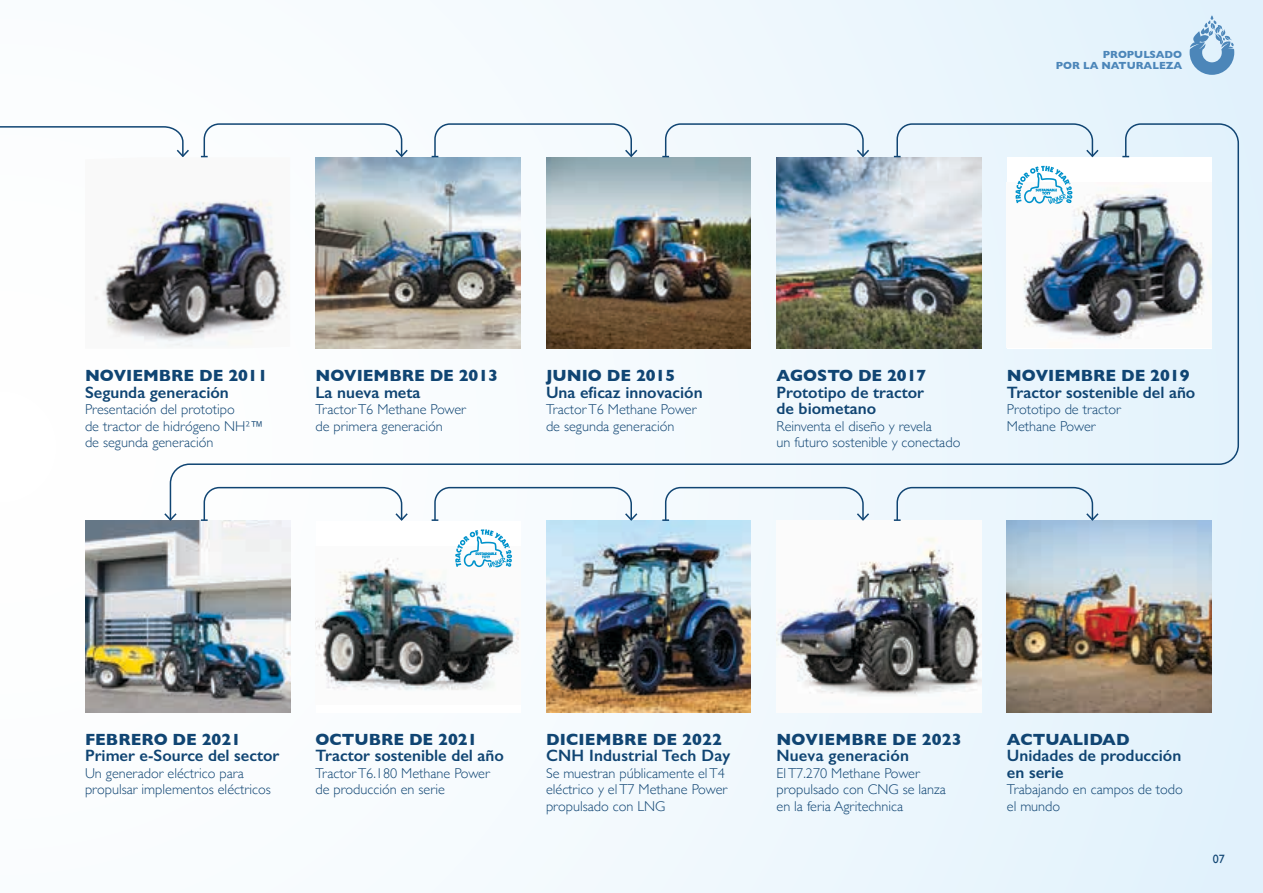
<style>
.page{position:relative;width:1263px;height:893px;background:#fff}
.page>*{position:absolute;margin:0;border:0;box-sizing:border-box;transform-origin:0 0}
.t1{font:600 16.5px/16.5px "Gill Sans";color:#104573}
.t2{font:700 16.5px "Gill Sans";color:#104573}
.t3{font:300 14.25px/16.5px "Gill Sans";color:#104573}
.t4{font:12px "Gill Sans";color:#104573}
.t5{font:700 10.5px/10.5px "Gill Sans";color:#4c86b9;text-align:right}
</style>
<div class="page">
<div style="left:0;top:0;width:1263px;height:893px;background:linear-gradient(to right,#fffffe,#e3f2fb)"></div>
<svg style="left:0;top:125px;width:169px;height:301px"></svg>
<svg style="left:1189px;top:15px;width:45px;height:60px;background:#a1c3df"></svg>
<img style="left:546px;top:521px;width:205px;height:191px">
<img style="left:776px;top:521px;width:205px;height:191px">
<img style="left:85px;top:521px;width:205px;height:191px">
<div style="left:315px;top:521px;width:205px;height:191px;background:#fff"></div>
<img style="left:315px;top:558px;width:204px;height:133px">
<img style="left:1007px;top:521px;width:205px;height:191px">
<svg style="left:455px;top:529px;width:57px;height:39px"></svg>
<img style="left:85px;top:157px;width:84px;height:192px">
<img style="left:169px;top:123px;width:1071px;height:398px">
<svg style="left:163px;top:512px;width:15px;height:10px"></svg>
<svg style="left:201px;top:486px;width:208px;height:36px"></svg>
<svg style="left:432px;top:486px;width:207px;height:36px"></svg>
<svg style="left:662px;top:486px;width:209px;height:36px"></svg>
<svg style="left:894px;top:486px;width:206px;height:36px;background:#ddeaf4"></svg>
<p class="t5" style="left:1056px;top:49px;width:128px">PROPULSADO<br>POR LA NATURALEZA</p>
<p class="t2" style="left:85px;top:363px;width:184px">NOVIEMBRE DE 2011</p>
<p class="t1" style="left:85px;top:384px;width:145px">Segunda generación</p>
<p class="t3" style="left:85px;top:401px;width:180px">Presentación del prototipo<br>de tractor de hidrógeno NH²™ de segunda generación</p>
<p class="t2" style="left:315px;top:363px;width:184px">NOVIEMBRE DE 2013</p>
<p class="t1" style="left:315px;top:384px;width:106px">La nueva meta</p>
<p class="t3" style="left:315px;top:401px;width:152px">Tractor T6 Methane Power de primera generación</p>
<p class="t2" style="left:546px;top:363px;width:131px">JUNIO DE 2015</p>
<p class="t1" style="left:546px;top:384px;width:158px">Una eficaz innovación</p>
<p class="t3" style="left:546px;top:401px;width:152px">Tractor T6 Methane Power de segunda generación</p>
<p class="t2" style="left:776px;top:363px;width:151px">AGOSTO DE 2017</p>
<p class="t1" style="left:776px;top:384px;width:149px">Prototipo de tractor de biometano</p>
<p class="t3" style="left:776px;top:417px;width:185px">Reinventa el diseño y revela<br>un futuro sostenible y conectado</p>
<p class="t2" style="left:1007px;top:363px;width:184px">NOVIEMBRE DE 2019</p>
<p class="t1" style="left:1007px;top:384px;width:190px">Tractor sostenible del año</p>
<p class="t3" style="left:1007px;top:401px;width:115px">Prototipo de tractor<br>Methane Power</p>
<p class="t2" style="left:85px;top:726px;width:157px">FEBRERO DE 2021</p>
<p class="t1" style="left:85px;top:747px;width:196px">Primer e-Source del sector</p>
<p class="t3" style="left:85px;top:764px;width:187px">Un generador eléctrico para propulsar implementos eléctricos</p>
<p class="t2" style="left:315px;top:726px;width:163px">OCTUBRE DE 2021</p>
<p class="t1" style="left:315px;top:747px;width:190px">Tractor sostenible del año</p>
<p class="t3" style="left:315px;top:764px;width:176px">Tractor T6.180 Methane Power de producción en serie</p>
<p class="t2" style="left:546px;top:726px;width:177px">DICIEMBRE DE 2022</p>
<p class="t1" style="left:546px;top:747px;width:186px">CNH Industrial Tech Day</p>
<p class="t3" style="left:546px;top:764px;width:183px">Se muestran públicamente el T4 eléctrico y el T7 Methane Power propulsado con LNG</p>
<p class="t2" style="left:776px;top:726px;width:187px">NOVIEMBRE DE 2023</p>
<p class="t1" style="left:776px;top:747px;width:134px">Nueva generación</p>
<p class="t3" style="left:776px;top:764px;width:171px">El T7.270 Methane Power propulsado con CNG se lanza en la feria Agritechnica</p>
<p class="t2" style="left:1007px;top:726px;width:124px">ACTUALIDAD</p>
<p class="t1" style="left:1007px;top:747px;width:176px">Unidades de producción en serie</p>
<p class="t3" style="left:1007px;top:781px;width:177px">Trabajando en campos de todo el mundo</p>
<p class="t4" style="left:1213px;top:852px;width:13px">07</p>
</div>
